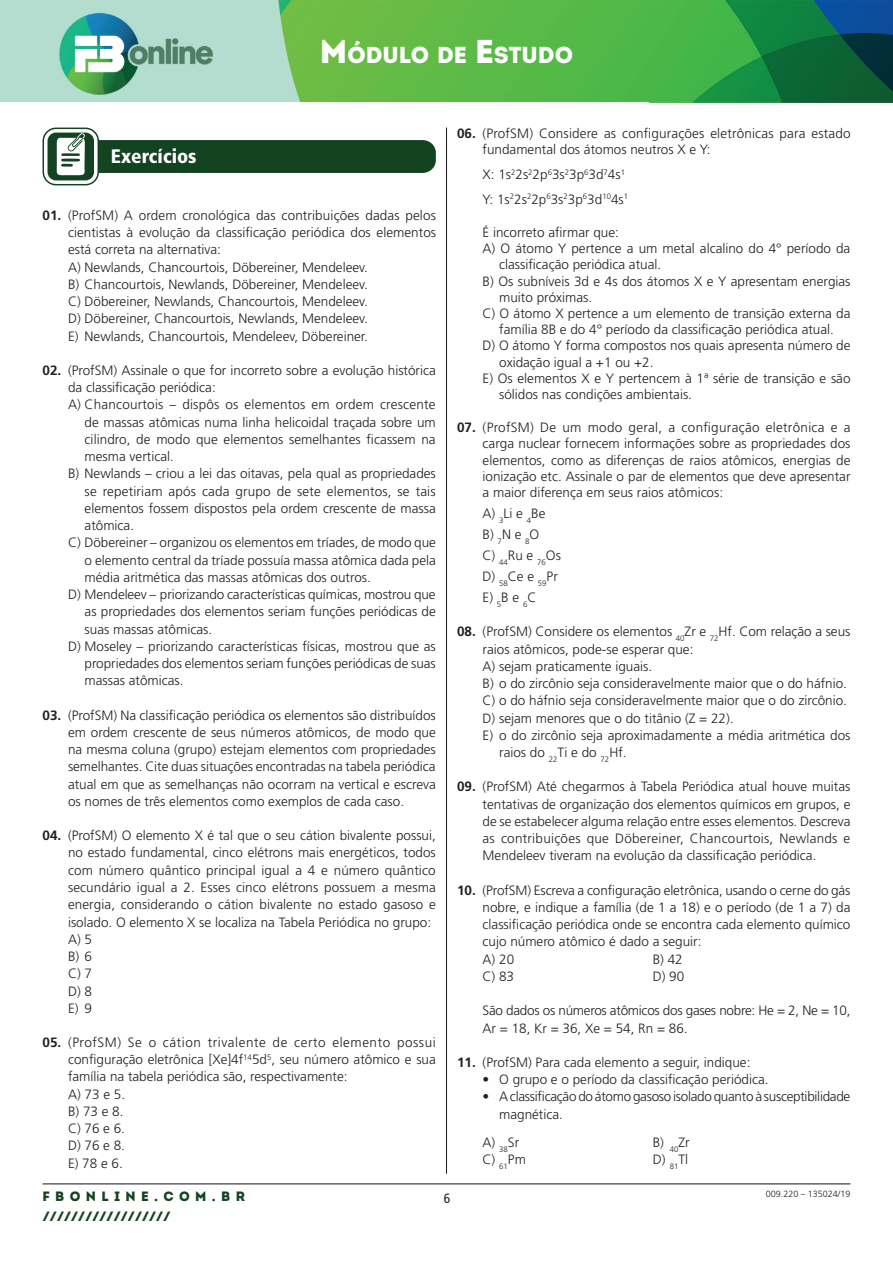
<style>
.page{position:relative;width:893px;height:1263px;background:#fff}
.page>*{position:absolute;margin:0;border:0;box-sizing:border-box;transform-origin:0 0}
.t1{font:900 23.1px "Intro";color:#fff}
.t2{font:900 condensed 19.5px "Frutiger";color:#fff}
.t3{font:300 13.5px/17.2px "Frutiger";color:#231f20}
.t4{font:300 13.5px/17.2px "Frutiger";letter-spacing:-.02em;color:#231f20}
.t5{font:13.5px "Intro Black Caps";color:#144322}
.t6{font:900 13.5px "Intro";letter-spacing:.4em;color:#144322}
.t7{font:condensed 13.5px "Frutiger";color:#231f20}
.t8{font:300 9px "Frutiger";color:#231f20}
.s1{font-size:33px}
.s2{font-weight:700}
</style>
<div class="page">
<img style="left:0;top:0;width:893px;height:102px">
<img style="left:49px;top:1px;width:167px;height:100px">
<hr style="left:43px;top:1183px;width:807px;height:1px;background:#231f20">
<hr style="left:446px;top:128px;width:1px;height:1046px;background:#231f20">
<div style="left:77px;top:140px;width:359px;height:33px;background:#144322;border-radius:13px"></div>
<svg style="left:43px;top:128px;width:55px;height:57px"></svg>
<div style="left:43px;top:128px;width:56px;height:57px;border:2px solid #144322;border-radius:13px"></div>
<div style="left:48px;top:133px;width:46px;height:47px;background:#144322;border-radius:9px"></div>
<svg style="left:56px;top:133px;width:29px;height:43px"></svg>
<h1 class="t1" style="left:320px;top:40px;width:255px"><span class="s1">M</span>ÓDULO DE <span class="s1">E</span>STUDO</h1>
<h2 class="t2" style="left:111px;top:144px;width:87px">Exercícios</h2>
<p class="t3" style="left:68px;top:206px;width:370px;text-indent:-26px"><span class="s2">01.</span> (ProfSM) A ordem cronológica das contribuições dadas pelos cientistas à evolução da classificação periódica dos elementos está correta na alternativa:<br>A) Newlands, Chancourtois, Döbereiner, Mendeleev.<br>B) Chancourtois, Newlands, Döbereiner, Mendeleev.<br>C) Döbereiner, Newlands, Chancourtois, Mendeleev.<br>D) Döbereiner, Chancourtois, Newlands, Mendeleev.<br>E) Newlands, Chancourtois, Mendeleev, Döbereiner.</p>
<p class="t3" style="left:43px;top:361px;width:395px"><span class="s2">02.</span> (ProfSM) Assinale o que for incorreto sobre a evolução histórica</p>
<p class="t3" style="left:68px;top:379px;width:149px">da classificação periódica:</p>
<p class="t3" style="left:68px;top:396px;width:369px">A) Chancourtois – dispôs os elementos em ordem crescente</p>
<p class="t3" style="left:85px;top:413px;width:353px">de massas atômicas numa linha helicoidal traçada sobre um</p>
<p class="t3" style="left:85px;top:430px;width:353px">cilindro, de modo que elementos semelhantes ficassem na</p>
<p class="t3" style="left:85px;top:448px;width:91px">mesma vertical.</p>
<p class="t3" style="left:68px;top:465px;width:369px">B) Newlands – criou a lei das oitavas, pela qual as propriedades</p>
<p class="t3" style="left:85px;top:482px;width:353px">se repetiriam após cada grupo de sete elementos, se tais</p>
<p class="t3" style="left:85px;top:499px;width:353px">elementos fossem dispostos pela ordem crescente de massa</p>
<p class="t3" style="left:85px;top:517px;width:51px">atômica.</p>
<p class="t3" style="left:68px;top:534px;width:369px">C) Döbereiner – organizou os elementos em tríades, de modo que</p>
<p class="t3" style="left:85px;top:551px;width:353px">o elemento central da tríade possuía massa atômica dada pela</p>
<p class="t3" style="left:85px;top:568px;width:288px">média aritmética das massas atômicas dos outros.</p>
<p class="t3" style="left:68px;top:586px;width:369px">D) Mendeleev – priorizando características químicas, mostrou que</p>
<p class="t3" style="left:85px;top:603px;width:353px">as propriedades dos elementos seriam funções periódicas de</p>
<p class="t3" style="left:85px;top:620px;width:129px">suas massas atômicas.</p>
<p class="t3" style="left:68px;top:637px;width:369px">D) Moseley – priorizando características físicas, mostrou que as</p>
<p class="t3" style="left:85px;top:655px;width:353px">propriedades dos elementos seriam funções periódicas de suas</p>
<p class="t3" style="left:85px;top:672px;width:100px">massas atômicas.</p>
<p class="t3" style="left:68px;top:706px;width:369px;text-align:justify;text-indent:-26px"><span class="s2">03.</span> (ProfSM) Na classificação periódica os elementos são distribuídos em ordem crescente de seus números atômicos, de modo que na mesma coluna (grupo) estejam elementos com propriedades semelhantes. Cite duas situações encontradas na tabela periódica atual em que as semelhanças não ocorram na vertical e escreva os nomes de três elementos como exemplos de cada caso.</p>
<p class="t3" style="left:68px;top:827px;width:369px;text-indent:-26px"><span class="s2">04.</span> (ProfSM) O elemento X é tal que o seu cátion bivalente possui, no estado fundamental, cinco elétrons mais energéticos, todos com número quântico principal igual a 4 e número quântico secundário igual a 2. Esses cinco elétrons possuem a mesma energia, considerando o cátion bivalente no estado gasoso e isolado. O elemento X se localiza na Tabela Periódica no grupo:<br>A) 5<br>B) 6<br>C) 7<br>D) 8<br>E) 9</p>
<p class="t3" style="left:68px;top:1034px;width:369px;text-indent:-26px"><span class="s2">05.</span> (ProfSM) Se o cátion trivalente de certo elemento possui configuração eletrônica [Xe]4f<sup>14</sup>5d<sup>5</sup>, seu número atômico e sua família na tabela periódica são, respectivamente:<br>A) 73 e 5.<br>B) 73 e 8.<br>C) 76 e 6.<br>D) 76 e 8.<br>E) 78 e 6.</p>
<p class="t3" style="left:483px;top:125px;width:370px;line-height:16.2px;text-indent:-26px"><span class="s2">06.</span> (ProfSM) Considere as configurações eletrônicas para estado fundamental dos átomos neutros X e Y:</p>
<p class="t3" style="left:483px;top:162px;width:147px;line-height:24.8px">X: 1s<sup>2</sup>2s<sup>2</sup>2p<sup>6</sup>3s<sup>2</sup>3p<sup>6</sup>3d<sup>7</sup>4s<sup>1<br></sup>Y: 1s<sup>2</sup>2s<sup>2</sup>2p<sup>6</sup>3s<sup>2</sup>3p<sup>6</sup>3d<sup>10</sup>4s<sup>1</sup></p>
<p class="t3" style="left:483px;top:224px;width:138px">É incorreto afirmar que:</p>
<p class="t3" style="left:483px;top:240px;width:369px">A) O átomo Y pertence a um metal alcalino do 4° período da</p>
<p class="t3" style="left:499px;top:256px;width:163px">classificação periódica atual.</p>
<p class="t3" style="left:483px;top:272px;width:369px">B) Os subníveis 3d e 4s dos átomos X e Y apresentam energias</p>
<p class="t3" style="left:499px;top:288px;width:95px">muito próximas.</p>
<p class="t3" style="left:483px;top:305px;width:369px">C) O átomo X pertence a um elemento de transição externa da</p>
<p class="t3" style="left:499px;top:321px;width:336px">família 8B e do 4° período da classificação periódica atual.</p>
<p class="t3" style="left:483px;top:337px;width:369px">D) O átomo Y forma compostos nos quais apresenta número de</p>
<p class="t3" style="left:499px;top:353px;width:156px">oxidação igual a +1 ou +2.</p>
<p class="t3" style="left:483px;top:369px;width:369px">E) Os elementos X e Y pertencem à 1ª série de transição e são</p>
<p class="t3" style="left:499px;top:386px;width:194px">sólidos nas condições ambientais.</p>
<p class="t3" style="left:483px;top:419px;width:369px;line-height:16.2px;text-align:justify;text-indent:-26px"><span class="s2">07.</span> (ProfSM) De um modo geral, a configuração eletrônica e a carga nuclear fornecem informações sobre as propriedades dos elementos, como as diferenças de raios atômicos, energias de ionização etc. Assinale o par de elementos que deve apresentar a maior diferença em seus raios atômicos:</p>
<p class="t3" style="left:483px;top:503px;width:80px;line-height:21px">A) <sub>3</sub>Li e <sub>4</sub>Be<br>B) <sub>7</sub>N e <sub>8</sub>O<br>C) <sub>44</sub>Ru e <sub>76</sub>Os<br>D) <sub>58</sub>Ce e <sub>59</sub>Pr<br>E) <sub>5</sub>B e <sub>6</sub>C</p>
<p class="t3" style="left:457px;top:623px;width:395px"><span class="s2">08.</span> (ProfSM) Considere os elementos <sub>40</sub>Zr e <sub>72</sub>Hf. Com relação a seus</p>
<p class="t3" style="left:483px;top:640px;width:212px">raios atômicos, pode-se esperar que:</p>
<p class="t3" style="left:483px;top:657px;width:171px">A) sejam praticamente iguais.</p>
<p class="t3" style="left:483px;top:675px;width:366px">B) o do zircônio seja consideravelmente maior que o do háfnio.</p>
<p class="t3" style="left:483px;top:692px;width:366px">C) o do háfnio seja consideravelmente maior que o do zircônio.</p>
<p class="t3" style="left:483px;top:709px;width:253px">D) sejam menores que o do titânio (Z = 22).</p>
<p class="t3" style="left:483px;top:726px;width:369px">E) o do zircônio seja aproximadamente a média aritmética dos</p>
<p class="t3" style="left:499px;top:744px;width:129px">raios do <sub>22</sub>Ti e do <sub>72</sub>Hf.</p>
<p class="t3" style="left:483px;top:778px;width:370px;text-align:justify;text-indent:-26px"><span class="s2">09.</span> (ProfSM) Até chegarmos à Tabela Periódica atual houve muitas tentativas de organização dos elementos químicos em grupos, e de se estabelecer alguma relação entre esses elementos. Descreva as contribuições que Döbereiner, Chancourtois, Newlands e Mendeleev tiveram na evolução da classificação periódica.</p>
<p class="t3" style="left:483px;top:881px;width:369px;text-indent:-26px"><span class="s2">10.</span> (ProfSM) Escreva a configuração eletrônica, usando o cerne do gás nobre, e indique a família (de 1 a 18) e o período (de 1 a 7) da classificação periódica onde se encontra cada elemento químico cujo número atômico é dado a seguir:<br>A) 20</p>
<p class="t3" style="left:653px;top:950px;width:32px">B) 42</p>
<p class="t3" style="left:483px;top:968px;width:33px">C) 83</p>
<p class="t3" style="left:653px;top:968px;width:33px">D) 90</p>
<p class="t4" style="left:483px;top:1002px;width:369px">São dados os números atômicos dos gases nobre: He = 2, Ne = 10,<br>Ar = 18, Kr = 36, Xe = 54, Rn = 86.</p>
<p class="t3" style="left:457px;top:1053px;width:295px"><span class="s2">11.</span> (ProfSM) Para cada elemento a seguir, indique:</p>
<p class="t3" style="left:483px;top:1071px;width:287px">• O grupo e o período da classificação periódica.</p>
<p class="t4" style="left:499px;top:1088px;width:353px;text-indent:-17px">• A classificação do átomo gasoso isolado quanto à susceptibilidade magnética.</p>
<p class="t3" style="left:483px;top:1134px;width:38px">A) <sub>38</sub>Sr</p>
<p class="t3" style="left:653px;top:1134px;width:39px">B) <sub>40</sub>Zr</p>
<p class="t3" style="left:483px;top:1151px;width:45px">C) <sub>61</sub>Pm</p>
<p class="t3" style="left:653px;top:1151px;width:37px">D) <sub>81</sub>Tl</p>
<p class="t6" style="left:43px;top:1187px;width:204px">FBONLINE.COM.BR</p>
<p class="t7" style="left:444px;top:1190px;width:8px">6</p>
<p class="t5" style="left:43px;top:1207px;width:130px">//////////////////</p>
<p class="t8" style="left:766px;top:1189px;width:86px">009.220 – 135024/19</p>
</div>
